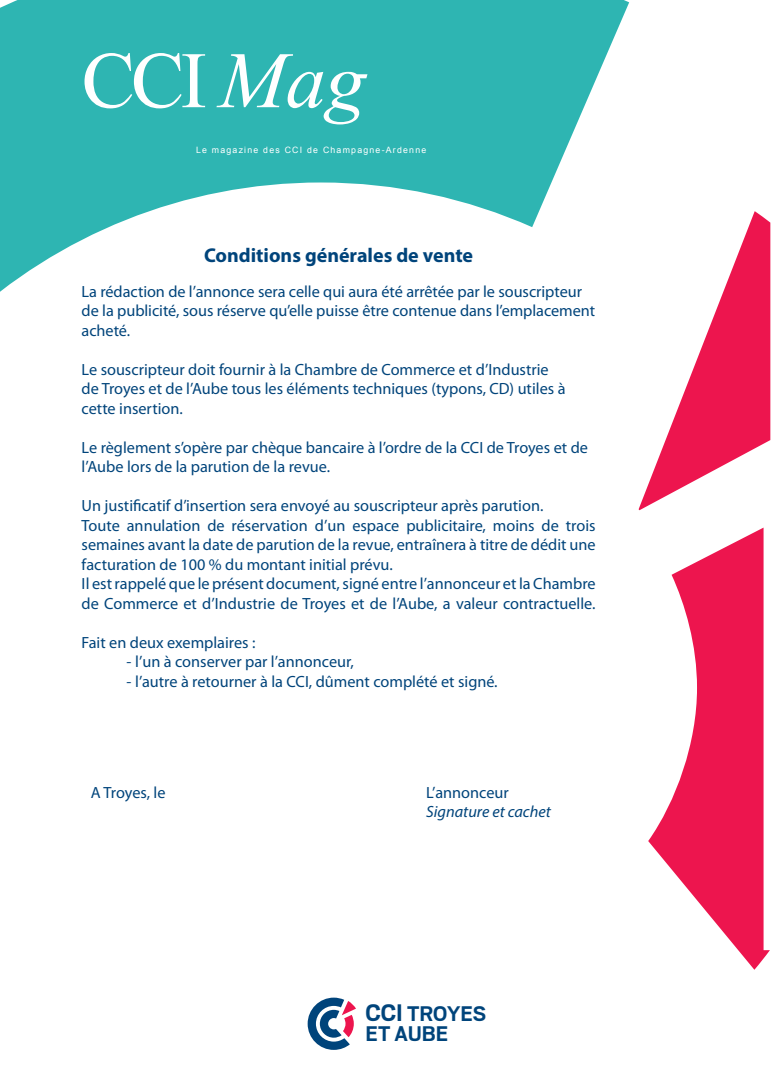
<style>
.page{position:relative;width:780px;height:1088px;background:#fff}
.page>*{position:absolute;margin:0;border:0;box-sizing:border-box;transform-origin:0 0}
.t1{font:80px "Times New Roman";color:#fff}
.t2{font:700 23.5px/20.5px "Scout";letter-spacing:-.005em;color:#00447b}
.t3{font:700 20px "Myriad Pro";color:#00447b}
.t4{font:16.25px/19.5px "Myriad Pro";color:#00447b}
.t5{font:italic 16.25px "Myriad Pro";color:#00447b}
.t6{font:8.75px "Arial";letter-spacing:.14em;color:#fff}
.s1{font-style:italic}
.s2{font-size:26.62px}
</style>
<div class="page">
<svg style="left:648px;top:527px;width:121px;height:443px;fill:#ed154e"></svg>
<svg style="left:638px;top:211px;width:132px;height:299px"></svg>
<svg style="left:0;top:0;width:629px;height:292px;fill:#2eb5b2"></svg>
<svg style="left:307px;top:997px;width:49px;height:53px"></svg>
<p class="t1" style="left:82px;top:27px;width:285px">CCI <span class="s1">Mag</span></p>
<p class="t6" style="left:196px;top:144px;width:232px">Le magazine des CCI de Champagne-Ardenne</p>
<p class="t3" style="left:204px;top:242px;width:271px">Conditions générales de vente</p>
<p class="t4" style="left:82px;top:281px;width:515px">La rédaction de l’annonce sera celle qui aura été arrêtée par le souscripteur de la publicité, sous réserve qu’elle puisse être contenue dans l’emplacement acheté.</p>
<p class="t4" style="left:82px;top:359px;width:485px">Le souscripteur doit fournir à la Chambre de Commerce et d’Industrie de Troyes et de l’Aube tous les éléments techniques (typons, CD) utiles à cette insertion.</p>
<p class="t4" style="left:82px;top:437px;width:508px">Le règlement s’opère par chèque bancaire à l’ordre de la CCI de Troyes et de l’Aube lors de la parution de la revue.</p>
<p class="t4" style="left:82px;top:496px;width:463px">Un justificatif d’insertion sera envoyé au souscripteur après parution.</p>
<p class="t4" style="left:82px;top:515px;width:515px;text-align:justify">Toute annulation de réservation d’un espace publicitaire, moins de trois semaines avant la date de parution de la revue, entraînera à titre de dédit une facturation de 100 % du montant initial prévu.</p>
<p class="t4" style="left:82px;top:574px;width:515px">Il est rappelé que le présent document, signé entre l’annonceur et la Chambre de Commerce et d’Industrie de Troyes et de l’Aube, a valeur contractuelle.</p>
<p class="t4" style="left:82px;top:632px;width:175px">Fait en deux exemplaires :</p>
<p class="t4" style="left:127px;top:652px;width:229px">- l’un à conserver par l’annonceur,</p>
<p class="t4" style="left:127px;top:671px;width:372px">- l’autre à retourner à la CCI, dûment complété et signé.</p>
<p class="t4" style="left:91px;top:783px;width:76px">A Troyes, le</p>
<p class="t4" style="left:426px;top:782px;width:84px">L’annonceur</p>
<p class="t5" style="left:426px;top:801px;width:126px">Signature et cachet</p>
<p class="t2" style="left:365px;top:1003px;width:122px"><span class="s2">CCI</span> TROYES<br>ET AUBE</p>
</div>
